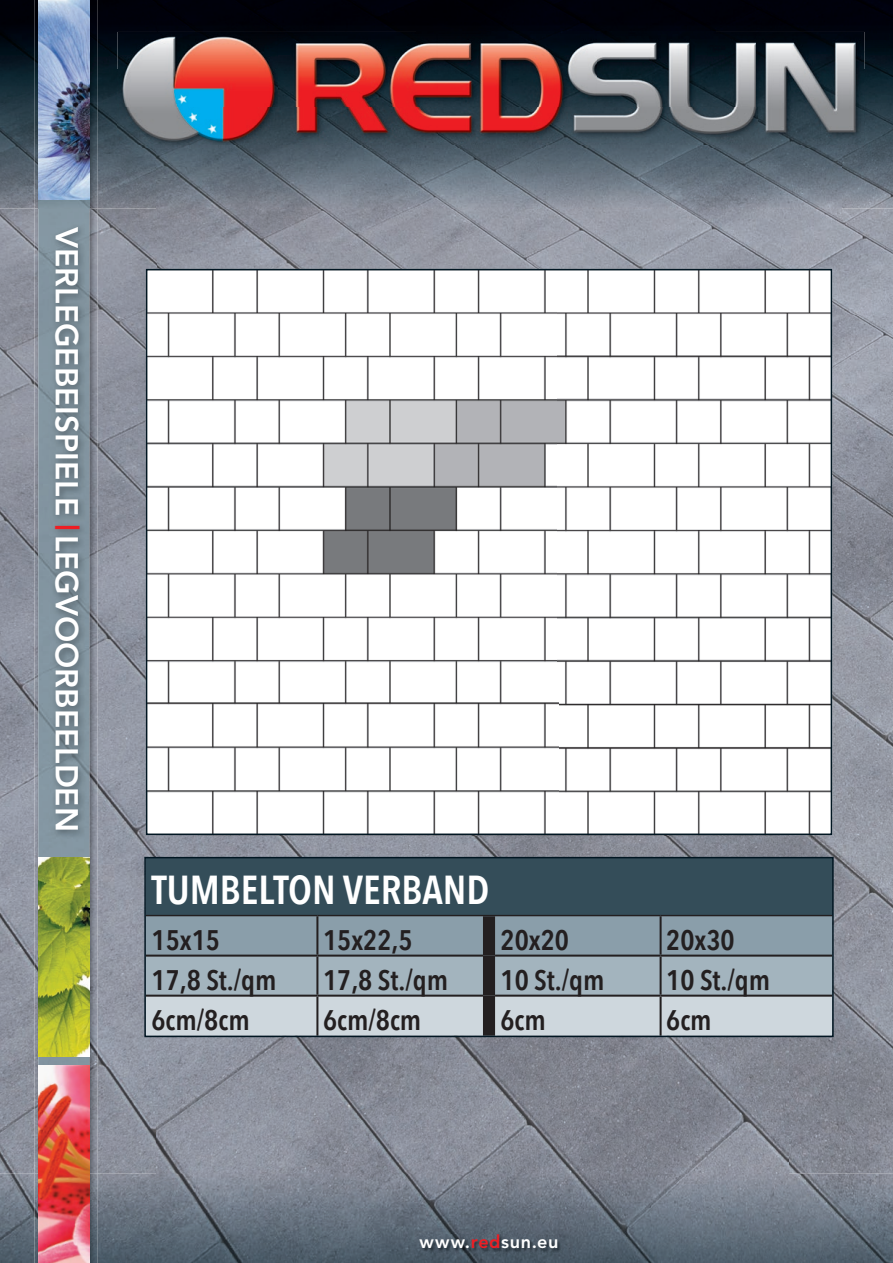
<style>
.page{position:relative;width:893px;height:1263px;background:#fff}
.page>*{position:absolute;margin:0;border:0;box-sizing:border-box;transform-origin:0 0}
.t1{font:600 40.35px "Avenir Next Condensed";color:#fff}
.t2{font:800 31.5px "Avenir";color:#fff}
.t3{font:600 28.2px "Avenir Next Condensed";color:#231f20}
.t4{font:800 18px "Avenir";letter-spacing:.035em;color:#fff}
.s1{color:#ee1d23}
</style>
<div class="page">
<img style="left:0;top:0;width:157px;height:1174px">
<img style="left:157px;top:208px;width:736px;height:107px">
<img style="left:788px;top:315px;width:105px;height:859px">
<img style="left:157px;top:835px;width:631px;height:339px">
<img style="left:149px;top:272px;width:680px;height:560px">
<svg style="left:144px;top:856px;width:690px;height:182px;background:#7b8c96"></svg>
<img style="left:35px;top:0;width:62px;height:1174px">
<img style="left:38px;top:199px;width:51px;height:866px">
<img style="left:0;top:1174px;width:893px;height:89px">
<div style="left:157px;top:0;width:736px;height:52px;background:#00010a"></div>
<img style="left:841px;top:52px;width:52px;height:156px">
<img style="left:157px;top:148px;width:684px;height:60px">
<img style="left:38px;top:0;width:51px;height:199px">
<img style="left:38px;top:857px;width:51px;height:199px">
<img style="left:38px;top:1065px;width:51px;height:198px">
<img style="left:120px;top:34px;width:743px;height:114px">
<img style="left:117px;top:32px;width:299px;height:38px">
<img style="left:416px;top:32px;width:299px;height:2px">
<img style="left:715px;top:32px;width:150px;height:38px">
<img style="left:117px;top:69px;width:3px;height:76px">
<img style="left:863px;top:69px;width:2px;height:76px">
<img style="left:420px;top:1234px;width:141px;height:19px">
<img style="left:50px;top:223px;width:38px;height:616px">
<p class="t2" style="left:85px;top:227px;width:606px;rotate:90deg">VERLEGEBEISPIELE <span class="s1">|</span> LEGVOORBEELDEN</p>
<h1 class="t1" style="left:152px;top:855px;width:339px">TUMBELTON VERBAND</h1>
<p class="t3" style="left:152px;top:915px;width:70px">15x15</p>
<p class="t3" style="left:323px;top:915px;width:91px">15x22,5</p>
<p class="t3" style="left:501px;top:915px;width:70px">20x20</p>
<p class="t3" style="left:666px;top:915px;width:70px">20x30</p>
<p class="t3" style="left:152px;top:955px;width:127px">17,8 St./qm</p>
<p class="t3" style="left:323px;top:955px;width:127px">17,8 St./qm</p>
<p class="t3" style="left:501px;top:955px;width:105px">10 St./qm</p>
<p class="t3" style="left:666px;top:955px;width:105px">10 St./qm</p>
<p class="t3" style="left:152px;top:996px;width:100px">6cm/8cm</p>
<p class="t3" style="left:323px;top:996px;width:100px">6cm/8cm</p>
<p class="t3" style="left:500px;top:996px;width:47px">6cm</p>
<p class="t3" style="left:666px;top:996px;width:47px">6cm</p>
<p class="t4" style="left:420px;top:1231px;width:140px">www.<span class="s1">red</span>sun.eu</p>
</div>
